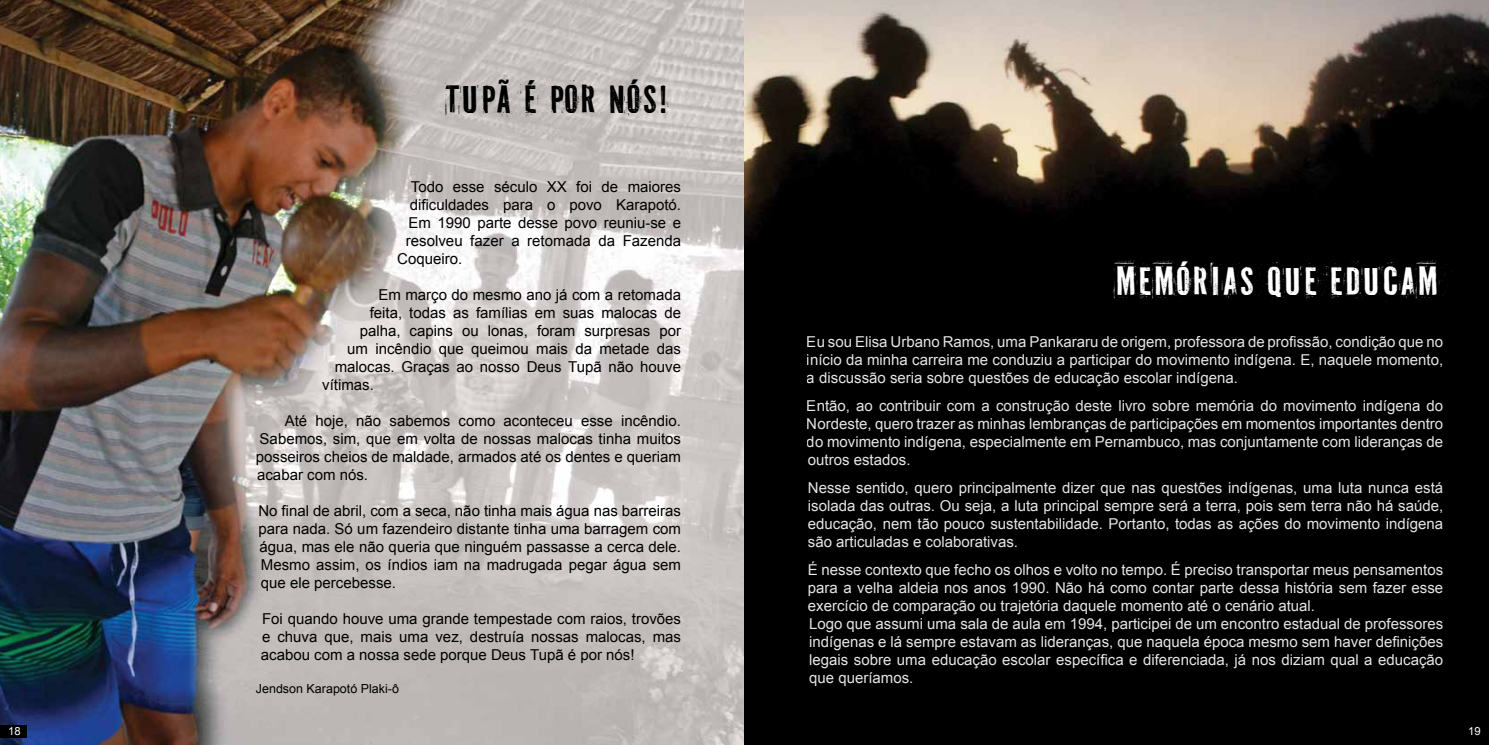
<style>
.page{position:relative;width:1489px;height:745px;background:#fff}
.page>*{position:absolute;margin:0;border:0;box-sizing:border-box;transform-origin:0 0}
.t1{font:37.5px "PF Fuel Pro";color:#fff}
.t2{font:37.5px "PF Fuel Pro";color:#000}
.t3{font:15px/18px "Arial";color:#fff;text-align:justify}
.t4{font:15px/18px "Arial";color:#000;text-align:justify}
.t5{font:12.5px "Arial";color:#000}
.t6{font:11.25px "Arial";color:#fff}
</style>
<div class="page">
<img style="left:0;top:0;width:1488px;height:744px">
<div style="left:0;top:724px;width:27px;height:12px;background:#000"></div>
<div style="left:1460px;top:724px;width:28px;height:12px;background:#000"></div>
<h1 class="t2" style="left:444px;top:72px;width:226px">TUPÃ É POR NÓS!</h1>
<p class="t4" style="left:411px;top:177px;width:271px">Todo esse século XX foi de maiores</p>
<p class="t4" style="left:409px;top:195px;width:273px">dificuldades para o povo Karapotó.</p>
<p class="t4" style="left:408px;top:213px;width:274px">Em 1990 parte desse povo reuniu-se e</p>
<p class="t4" style="left:406px;top:231px;width:276px">resolveu fazer a retomada da Fazenda</p>
<p class="t4" style="left:397px;top:249px;width:67px">Coqueiro.</p>
<p class="t4" style="left:378px;top:285px;width:304px">Em março do mesmo ano já com a retomada</p>
<p class="t4" style="left:370px;top:303px;width:313px">feita, todas as famílias em suas malocas de</p>
<p class="t4" style="left:359px;top:321px;width:323px">palha, capins ou lonas, foram surpresas por</p>
<p class="t4" style="left:347px;top:339px;width:335px">um incêndio que queimou mais da metade das</p>
<p class="t4" style="left:335px;top:357px;width:348px">malocas. Graças ao nosso Deus Tupã não houve</p>
<p class="t4" style="left:322px;top:375px;width:53px">vítimas.</p>
<p class="t4" style="left:256px;top:411px;width:427px;text-indent:29px">Até hoje, não sabemos como aconteceu esse incêndio.<br>Sabemos, sim, que em volta de nossas malocas tinha muitos posseiros cheios de maldade, armados até os dentes e queriam acabar com nós.</p>
<p class="t4" style="left:258px;top:501px;width:424px">No final de abril, com a seca, não tinha mais água nas barreiras para nada. Só um fazendeiro distante tinha uma barragem com água, mas ele não queria que ninguém passasse a cerca dele.<br>Mesmo assim, os índios iam na madrugada pegar água sem que ele percebesse.</p>
<p class="t4" style="left:261px;top:609px;width:421px">Foi quando houve uma grande tempestade com raios, trovões e chuva que, mais uma vez, destruía nossas malocas, mas acabou com a nossa sede porque Deus Tupã é por nós!</p>
<p class="t5" style="left:256px;top:680px;width:145px">Jendson Karapotó Plaki-ô</p>
<h1 class="t1" style="left:1114px;top:254px;width:326px">MEMÓRIAS QUE EDUCAM</h1>
<p class="t3" style="left:806px;top:332px;width:638px">Eu sou Elisa Urbano Ramos, uma Pankararu de origem, professora de profissão, condição que no início da minha carreira me conduziu a participar do movimento indígena. E, naquele momento, a discussão seria sobre questões de educação escolar indígena.</p>
<p class="t3" style="left:806px;top:396px;width:638px">Então, ao contribuir com a construção deste livro sobre memória do movimento indígena do Nordeste, quero trazer as minhas lembranças de participações em momentos importantes dentro do movimento indígena, especialmente em Pernambuco, mas conjuntamente com lideranças de outros estados.</p>
<p class="t3" style="left:807px;top:478px;width:636px">Nesse sentido, quero principalmente dizer que nas questões indígenas, uma luta nunca está isolada das outras. Ou seja, a luta principal sempre será a terra, pois sem terra não há saúde, educação, nem tão pouco sustentabilidade. Portanto, todas as ações do movimento indígena são articuladas e colaborativas.</p>
<p class="t3" style="left:807px;top:560px;width:636px;text-align:left">É nesse contexto que fecho os olhos e volto no tempo. É preciso transportar meus pensamentos para a velha aldeia nos anos 1990. Não há como contar parte dessa história sem fazer esse exercício de comparação ou trajetória daquele momento até o cenário atual.<br>Logo que assumi uma sala de aula em 1994, participei de um encontro estadual de professores indígenas e lá sempre estavam as lideranças, que naquela época mesmo sem haver definições legais sobre uma educação escolar específica e diferenciada, já nos diziam qual a educação que queríamos.</p>
<p class="t6" style="left:8px;top:723px;width:14px">18</p>
<p class="t6" style="left:1467px;top:723px;width:14px">19</p>
</div>
